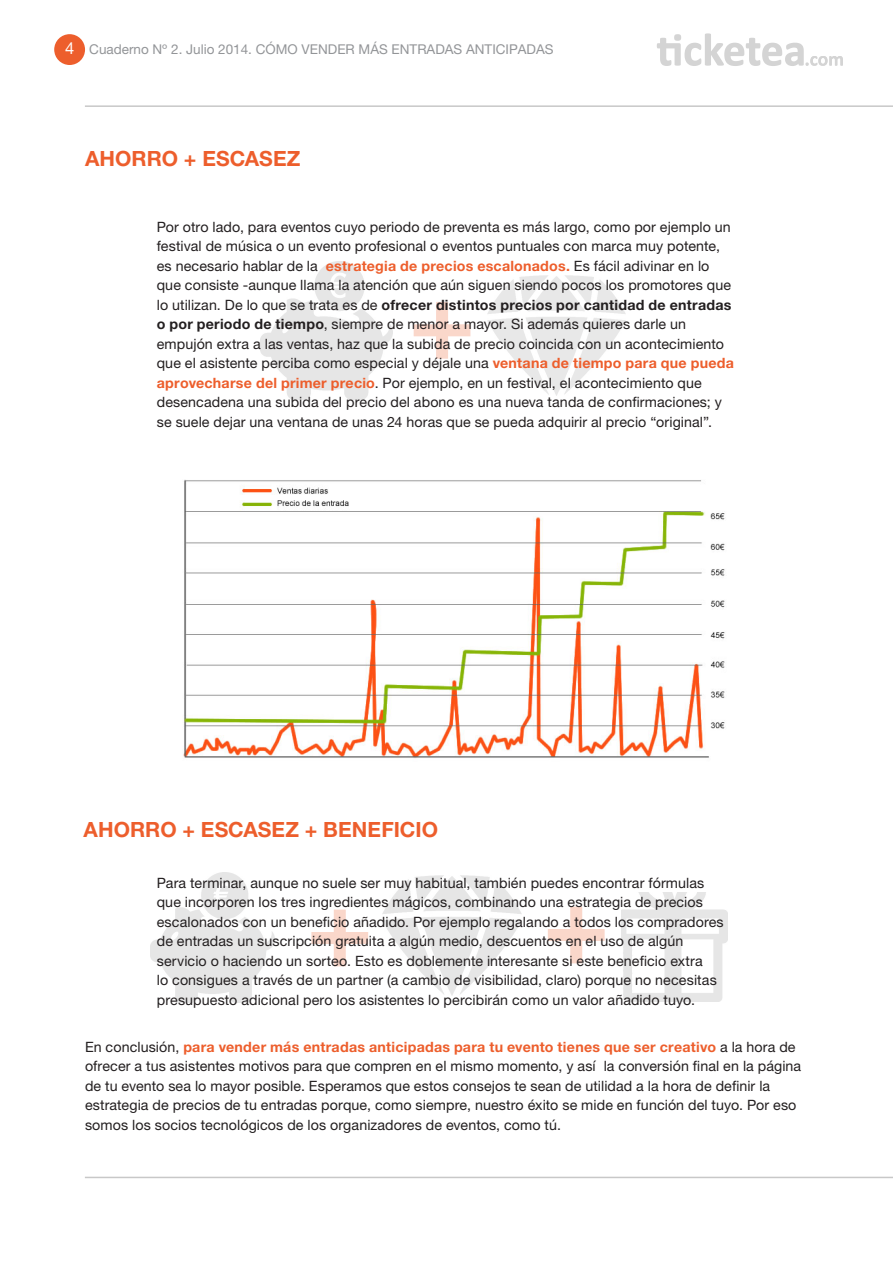
<style>
.page{position:relative;width:893px;height:1263px;background:#fff}
.page>*{position:absolute;margin:0;border:0;box-sizing:border-box;transform-origin:0 0}
.t1{font:700 112.5px "Helvetica Neue LT Pro";color:#ed5e2c}
.t2{font:700 21px "Helvetica Neue LT Pro";color:#ed5e2c}
.t3{font:14.25px/19.5px "Helvetica Neue LT Pro";letter-spacing:.005em;color:#231f20}
.t4{font:13.5px "Helvetica Neue LT Pro";color:#939598}
.s1{font-size:16.5px;color:#fff}
.s2{font-weight:700;color:#ed5e2c}
.s3{font-weight:700}
</style>
<div class="page">
<div style="left:54px;top:34px;width:31px;height:31px;background:#ed5e2c;border-radius:50%"></div>
<svg style="left:657px;top:33px;width:186px;height:33px"></svg>
<hr style="left:85px;top:105px;width:808px;height:2px;background:#c8c8c8">
<hr style="left:85px;top:1177px;width:808px;height:1px;background:#c8c8c8">
<img style="left:261px;top:261px;width:131px;height:138px">
<img style="left:150px;top:872px;width:125px;height:131px">
<img style="left:487px;top:276px;width:139px;height:120px">
<img style="left:383px;top:875px;width:138px;height:120px">
<img style="left:622px;top:892px;width:106px;height:109px">
<img style="left:183px;top:480px;width:542px;height:279px">
<p class="t4" style="left:65px;top:41px;width:490px"><span class="s1">4</span> Cuaderno Nº 2. Julio 2014. CÓMO VENDER MÁS ENTRADAS ANTICIPADAS</p>
<p class="t2" style="left:85px;top:145px;width:217px">AHORRO + ESCASEZ</p>
<p class="t3" style="left:157px;top:217px;width:579px">Por otro lado, para eventos cuyo periodo de preventa es más largo, como por ejemplo un festival de música o un evento profesional o eventos puntuales con marca muy potente, es necesario hablar de la <span class="s2">estrategia de precios escalonados.</span> Es fácil adivinar en lo que consiste -aunque llama la atención que aún siguen siendo pocos los promotores que lo utilizan. De lo que se trata es de <span class="s3">ofrecer distintos precios por cantidad de entradas o por periodo de tiempo</span>, siempre de menor a mayor. Si además quieres darle un empujón extra a las ventas, haz que la subida de precio coincida con un acontecimiento que el asistente perciba como especial y déjale una <span class="s2">ventana de tiempo para que pueda aprovecharse del primer precio</span>. Por ejemplo, en un festival, el acontecimiento que desencadena una subida del precio del abono es una nueva tanda de confirmaciones; y se suele dejar una ventana de unas 24 horas que se pueda adquirir al precio “original”.</p>
<h1 class="t1" style="left:408px;top:249px;width:69px">+</h1>
<p class="t2" style="left:84px;top:816px;width:356px">AHORRO + ESCASEZ + BENEFICIO</p>
<p class="t3" style="left:157px;top:872px;width:568px">Para terminar, aunque no suele ser muy habitual, también puedes encontrar fórmulas que incorporen los tres ingredientes mágicos, combinando una estrategia de precios escalonados con un beneficio añadido. Por ejemplo regalando a todos los compradores de entradas un suscripción gratuita a algún medio, descuentos en el uso de algún servicio o haciendo un sorteo. Esto es doblemente interesante si este beneficio extra<br>lo consigues a través de un partner (a cambio de visibilidad, claro) porque no necesitas presupuesto adicional pero los asistentes lo percibirán como un valor añadido tuyo.</p>
<h1 class="t1" style="left:306px;top:857px;width:69px">+</h1>
<h1 class="t1" style="left:542px;top:854px;width:69px">+</h1>
<p class="t3" style="left:85px;top:1036px;width:718px">En conclusión, <span class="s2">para vender más entradas anticipadas para tu evento tienes que ser creativo</span> a la hora de ofrecer a tus asistentes motivos para que compren en el mismo momento, y así la conversión final en la página de tu evento sea lo mayor posible. Esperamos que estos consejos te sean de utilidad a la hora de definir la estrategia de precios de tu entradas porque, como siempre, nuestro éxito se mide en función del tuyo. Por eso somos los socios tecnológicos de los organizadores de eventos, como tú.</p>
</div>
